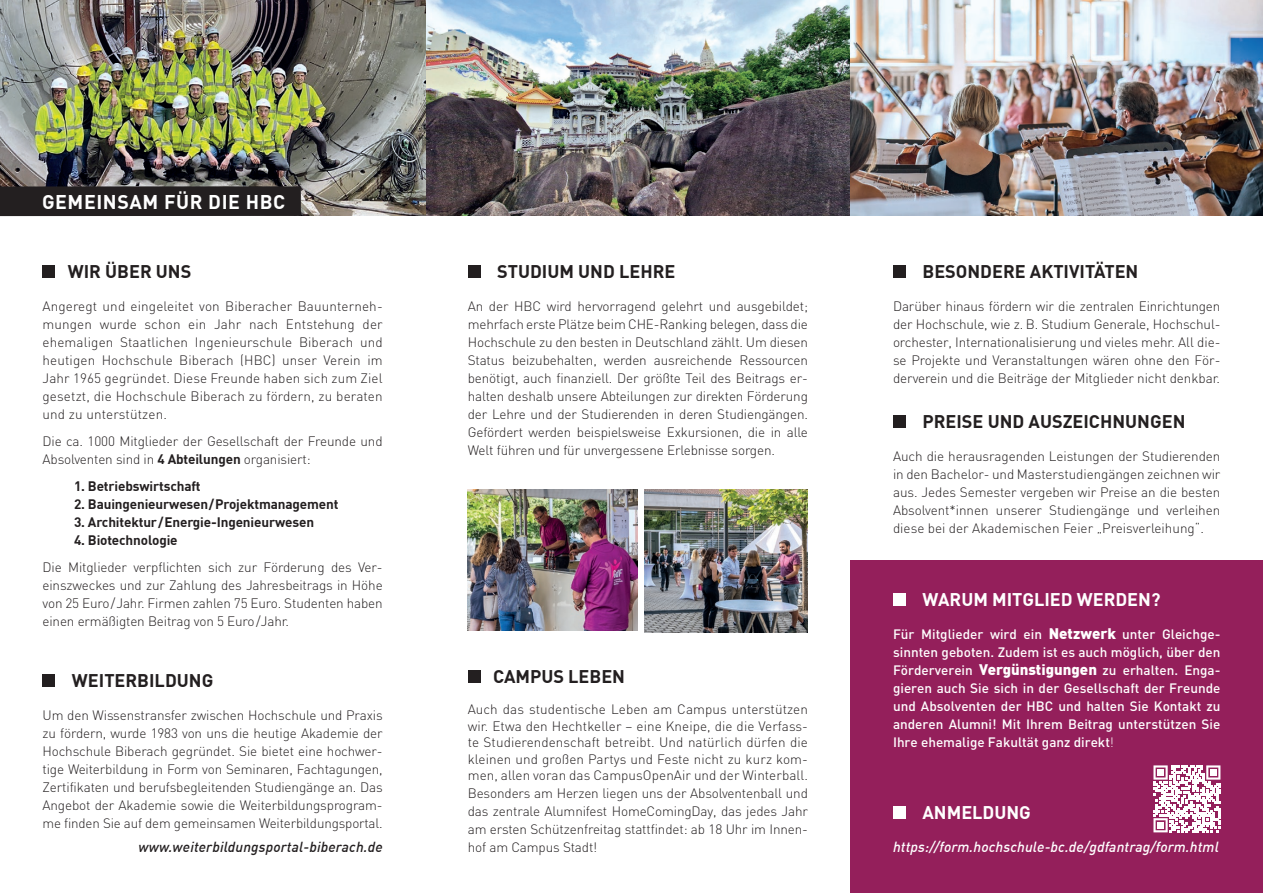
<style>
.page{position:relative;width:1263px;height:893px;background:#fff}
.page>*{position:absolute;margin:0;border:0;box-sizing:border-box;transform-origin:0 0}
.t1{font:700 19.5px "DIN Offc Pro";letter-spacing:.03em;color:#fff}
.t2{font:700 18px "DIN Offc Pro";color:#231f20}
.t3{font:700 18px "DIN Offc Pro";color:#fff}
.t4{font:italic 500 14.4px "DIN Offc";letter-spacing:.005em;color:#fff}
.t5{font:italic 500 14.25px "DIN Offc";letter-spacing:.01em;color:#231f20}
.t6{font:300 13.5px/18px "DIN";letter-spacing:-.01em;color:#231f20;text-align:justify}
.t7{font:500 13.5px/18px "DIN";color:#fff;text-align:justify}
.t8{font:700 13.5px "DIN Offc Pro";letter-spacing:-.01em;color:#231f20}
.s1{font-family:"DIN Offc Pro";font-weight:700}
.s2{font-family:"DIN Offc";font-weight:900;font-size:15px}
.s3{font-weight:300}
</style>
<div class="page">
<img style="left:425px;top:0;width:838px;height:215px">
<img style="left:0;top:0;width:425px;height:215px">
<svg style="left:1257px;top:85px;width:6px;height:2px"></svg>
<div style="left:0;top:186px;width:301px;height:30px;background:#231f20"></div>
<div style="left:850px;top:560px;width:413px;height:333px;background:#941f5b"></div>
<div style="left:43px;top:265px;width:12px;height:13px;background:#231f20"></div>
<img style="left:468px;top:489px;width:170px;height:141px">
<img style="left:644px;top:489px;width:164px;height:143px">
<div style="left:893px;top:593px;width:13px;height:13px;background:#fff"></div>
<div style="left:893px;top:416px;width:13px;height:12px;background:#231f20"></div>
<div style="left:468px;top:670px;width:12px;height:12px;background:#231f20"></div>
<div style="left:43px;top:674px;width:12px;height:13px;background:#231f20"></div>
<div style="left:468px;top:265px;width:12px;height:13px;background:#231f20"></div>
<div style="left:893px;top:265px;width:13px;height:13px;background:#231f20"></div>
<svg style="left:1153px;top:765px;width:67px;height:67px"></svg>
<div style="left:893px;top:806px;width:13px;height:12px;background:#fff"></div>
<h1 class="t1" style="left:42px;top:187px;width:245px">GEMEINSAM FÜR DIE HBC</h1>
<h2 class="t2" style="left:68px;top:257px;width:125px">WIR ÜBER UNS</h2>
<p class="t6" style="left:43px;top:297px;width:342px">Angeregt und eingeleitet von Biberacher Bauunterneh&shy;mungen wurde schon ein Jahr nach Entstehung der ehemaligen Staatlichen Ingenieurschule Biberach und heutigen Hochschule Biberach (HBC) unser Verein im Jahr 1965 gegründet. Diese Freunde haben sich zum Ziel gesetzt, die Hochschule Biberach zu fördern, zu beraten und zu unterstützen.</p>
<p class="t6" style="left:43px;top:432px;width:342px">Die ca. 1000 Mitglieder der Gesellschaft der Freunde und<br>Absolventen sind in <span class="s1">4 Abteilungen</span> organisiert:</p>
<p class="t8" style="left:74px;top:475px;width:128px">1. Betriebswirtschaft</p>
<p class="t8" style="left:74px;top:493px;width:266px">2. Bauingenieurwesen/Projektmanagement</p>
<p class="t8" style="left:74px;top:511px;width:242px">3. Architektur/Energie-Ingenieurwesen</p>
<p class="t8" style="left:74px;top:529px;width:105px">4. Biotechnologie</p>
<p class="t6" style="left:43px;top:558px;width:342px">Die Mitglieder verpflichten sich zur Förderung des Ver&shy;einszweckes und zur Zahlung des Jahresbeitrags in Höhe von 25 Euro/Jahr. Firmen zahlen 75 Euro. Studenten haben einen ermäßigten Beitrag von 5 Euro/Jahr.</p>
<h2 class="t2" style="left:72px;top:666px;width:143px">WEITERBILDUNG</h2>
<p class="t6" style="left:43px;top:706px;width:342px">Um den Wissenstransfer zwischen Hochschule und Praxis zu fördern, wurde 1983 von uns die heutige Akademie der Hochschule Biberach gegründet. Sie bietet eine hochwer&shy;tige Weiterbildung in Form von Seminaren, Fachtagungen, Zertifikaten und berufsbegleitenden Studiengänge an. Das Angebot der Akademie sowie die Weiterbildungsprogram&shy;me finden Sie auf dem gemeinsamen Weiterbildungsportal.</p>
<p class="t5" style="left:138px;top:838px;width:246px">www.weiterbildungsportal-biberach.de</p>
<h2 class="t2" style="left:497px;top:257px;width:180px">STUDIUM UND LEHRE</h2>
<p class="t6" style="left:468px;top:297px;width:342px">An der HBC wird hervorragend gelehrt und ausgebildet; mehrfach erste Plätze beim CHE-Ranking belegen, dass die Hochschule zu den besten in Deutschland zählt. Um diesen Status beizubehalten, werden ausreichende Ressourcen benötigt, auch finanziell. Der größte Teil des Beitrags er&shy;halten deshalb unsere Abteilungen zur direkten Förderung der Lehre und der Studierenden in deren Studiengängen.<br>Gefördert werden beispielsweise Exkursionen, die in alle Welt führen und für unvergessene Erlebnisse sorgen.</p>
<h2 class="t2" style="left:493px;top:662px;width:133px">CAMPUS LEBEN</h2>
<p class="t6" style="left:468px;top:701px;width:342px;line-height:16.5px">Auch das studentische Leben am Campus unterstützen wir. Etwa den Hechtkeller – eine Kneipe, die die Verfass&shy;te Studierendenschaft betreibt. Und natürlich dürfen die kleinen und großen Partys und Feste nicht zu kurz kom&shy;men, allen voran das CampusOpenAir und der Winterball.</p>
<p class="t6" style="left:468px;top:784px;width:342px">Besonders am Herzen liegen uns der Absolventenball und das zentrale Alumnifest HomeComingDay, das jedes Jahr am ersten Schützenfreitag stattfindet: ab 18 Uhr im Innen&shy;hof am Campus Stadt!</p>
<h2 class="t2" style="left:922px;top:257px;width:217px">BESONDERE AKTIVITÄTEN</h2>
<p class="t6" style="left:893px;top:297px;width:329px">Darüber hinaus fördern wir die zentralen Einrichtungen der Hochschule, wie z. B. Studium Generale, Hochschul&shy;orchester, Internationalisierung und vieles mehr. All die&shy;se Projekte und Veranstaltungen wären ohne den För&shy;derverein und die Beiträge der Mitglieder nicht denkbar.</p>
<h2 class="t2" style="left:922px;top:408px;width:264px">PREISE UND AUSZEICHNUNGEN</h2>
<p class="t6" style="left:893px;top:447px;width:329px">Auch die herausragenden Leistungen der Studierenden in den Bachelor- und Masterstudiengängen zeichnen wir aus. Jedes Semester vergeben wir Preise an die besten Absolvent*innen unserer Studiengänge und verleihen diese bei der Akademischen Feier „Preisverleihung“.</p>
<h2 class="t3" style="left:922px;top:586px;width:239px">WARUM MITGLIED WERDEN?</h2>
<p class="t7" style="left:893px;top:625px;width:329px">Für Mitglieder wird ein <span class="s2">Netzwerk</span> unter Gleichge&shy;sinnten geboten. Zudem ist es auch möglich, über den Förderverein <span class="s2">Vergünstigungen</span> zu erhalten. Enga&shy;gieren auch Sie sich in der Gesellschaft der Freunde und Absolventen der HBC und halten Sie Kontakt zu anderen Alumni! Mit Ihrem Beitrag unterstützen Sie Ihre ehemalige Fakultät ganz direkt<span class="s3">!</span></p>
<h2 class="t3" style="left:922px;top:798px;width:110px">ANMELDUNG</h2>
<p class="t4" style="left:893px;top:837px;width:327px">https://form.hochschule-bc.de/gdfantrag/form.html</p>
</div>
